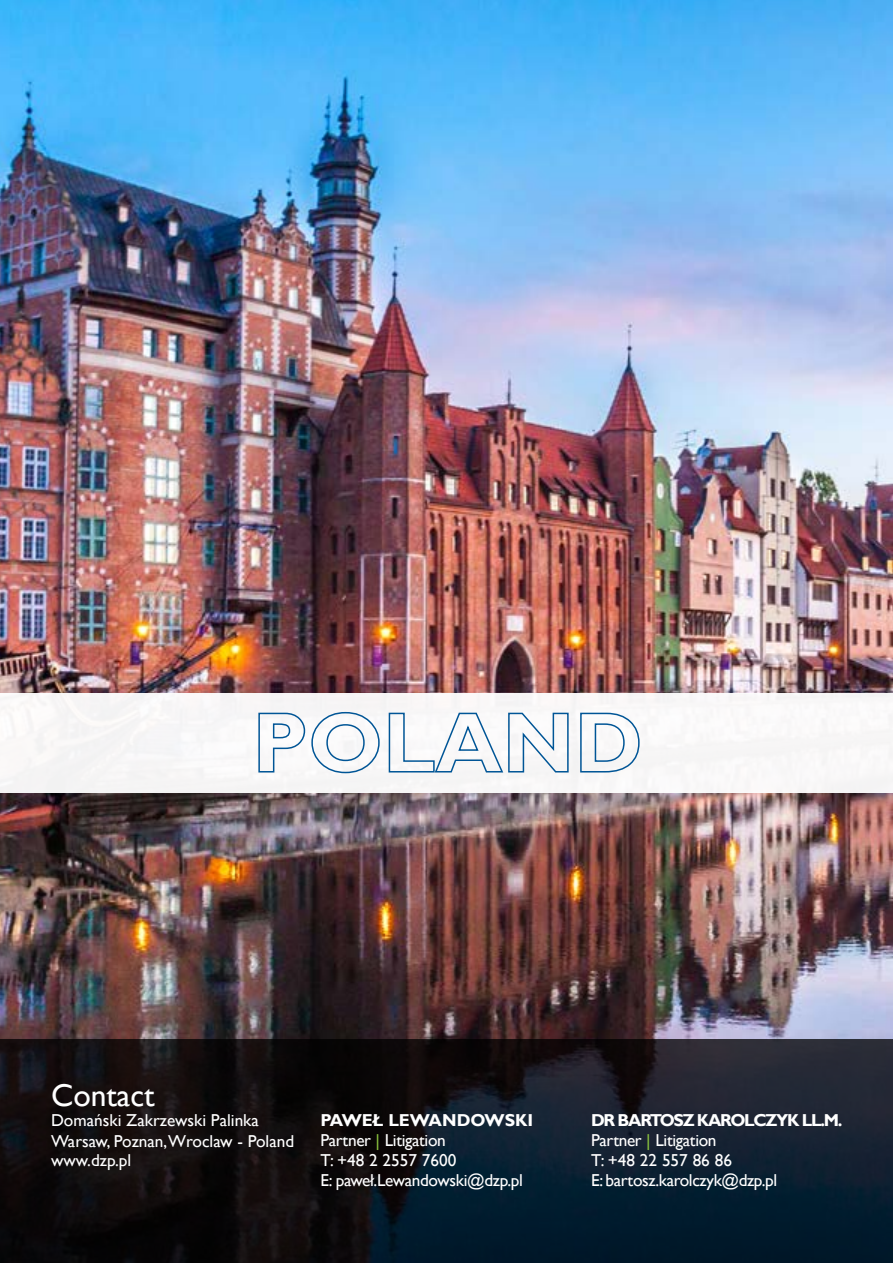
<style>
.page{position:relative;width:893px;height:1263px;background:#fff}
.page>*{position:absolute;margin:0;border:0;box-sizing:border-box;transform-origin:0 0}
.t1{font:31.5px "Gill Sans";color:#fff}
.t2{font:17.25px/19.8px "Gill Sans";letter-spacing:-.02em;color:#fff}
.t3{font:17.25px/20.2px "Gill Sans";color:#fff}
.s1{font-weight:700}
.s2{color:#8cc63f}
</style>
<div class="page">
<img style="left:0;top:0;width:893px;height:1039px">
<svg style="left:0;top:1039px;width:893px;height:224px;background:#0f151d"></svg>
<div style="left:0;top:693px;width:893px;height:100px;background:#f8f7f7"></div>
<svg style="left:258px;top:711px;width:122px;height:63px"></svg>
<svg style="left:388px;top:712px;width:181px;height:61px"></svg>
<svg style="left:580px;top:712px;width:60px;height:61px"></svg>
<h1 class="t1" style="left:51px;top:1077px;width:105px">Contact</h1>
<p class="t3" style="left:51px;top:1110px;width:245px">Domański Zakrzewski Palinka<br>Warsaw, Poznan,Wroclaw - Poland www.dzp.pl</p>
<p class="t2" style="left:320px;top:1111px;width:214px"><span class="s1">PAWEŁ LEWANDOWSKI<br></span>Partner <span class="s2">|</span> Litigation<br>T: +48 2 2557 7600<br>E: paweł.Lewandowski@dzp.pl</p>
<p class="t2" style="left:591px;top:1111px;width:253px"><span class="s1">DR BARTOSZ KAROLCZYK LL.M.<br></span>Partner <span class="s2">|</span> Litigation<br>T: +48 22 557 86 86<br>E: bartosz.karolczyk@dzp.pl</p>
</div>
